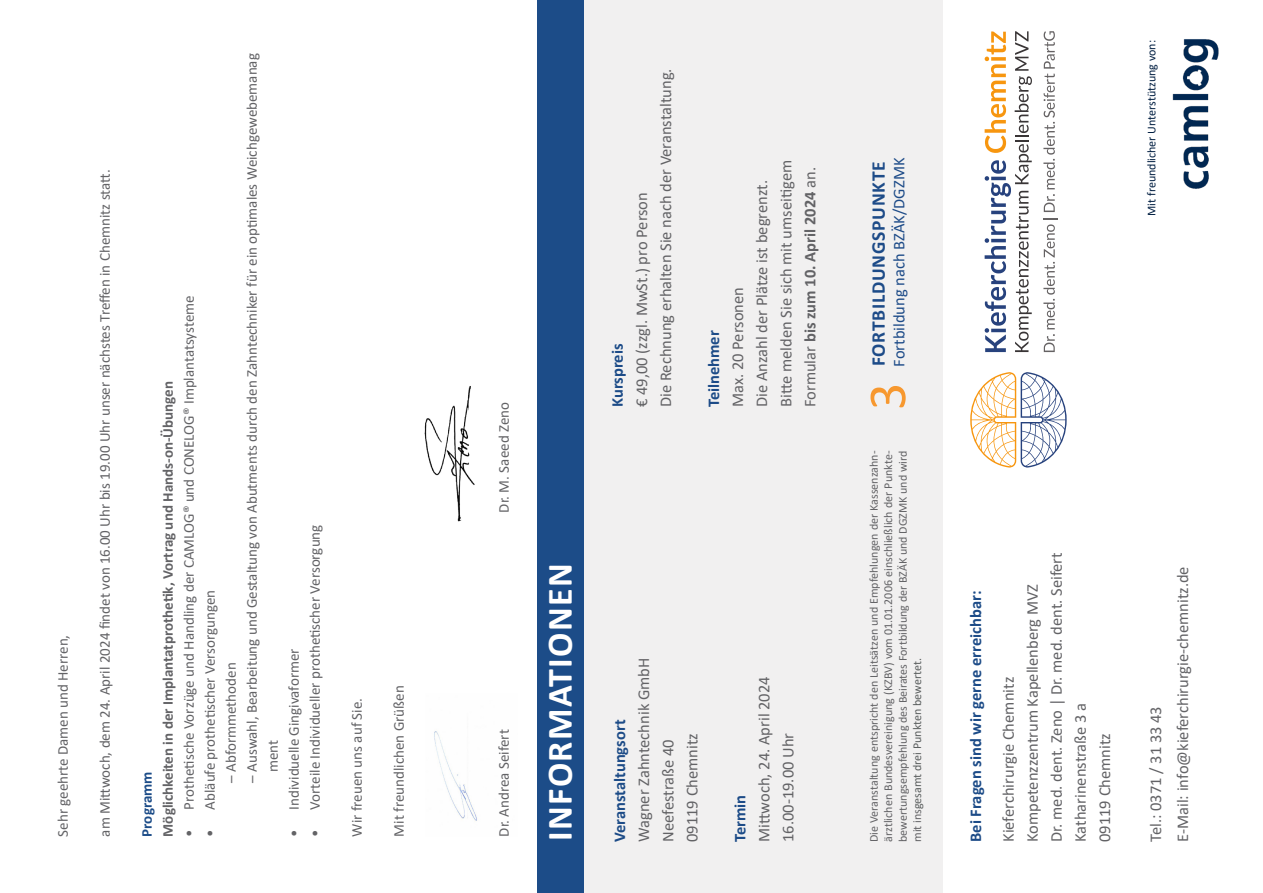
<style>
.page{position:relative;width:1263px;height:893px;background:#fff}
.page>*{position:absolute;margin:0;border:0;box-sizing:border-box;transform-origin:0 0}
.t1{font:54px "Calibri";color:#f7982f}
.t2{font:700 36px "Calibri";letter-spacing:.04em;color:#fff}
.t3{font:700 19.5px "Calibri";letter-spacing:.04em;color:#1d4b88}
.t4{font:16.5px/27px "Calibri";color:#636366}
.t5{font:700 16.5px "Calibri";color:#1c4b87}
.t6{font:700 16.5px "Calibri";color:#636366}
.t7{font:16.5px "Calibri";color:#1d4b88}
.t8{font:15px/21px "Calibri";color:#636366}
.t9{font:700 15px "Calibri";color:#636366}
.t10{font:700 15px "Calibri";color:#1c4c88}
.t11{font:12px/14.4px "Calibri";color:#636366;text-align:justify}
.t12{font:12px "Calibri";color:#001e41}
.s1{font-weight:400}
.s2{color:#5a5e5e}
</style>
<div class="page">
<img style="left:1172px;top:39px;width:47px;height:150px">
<img style="left:434px;top:731px;width:43px;height:90px">
<div style="left:537px;top:0;width:406px;height:893px;background:#f1f0f0"></div>
<img style="left:424px;top:386px;width:51px;height:136px">
<svg style="left:1043px;top:218px;width:14px;height:134px"></svg>
<svg style="left:1043px;top:31px;width:12px;height:181px"></svg>
<svg style="left:985px;top:31px;width:47px;height:321px"></svg>
<svg style="left:970px;top:372px;width:97px;height:96px"></svg>
<div style="left:537px;top:0;width:47px;height:893px;background:#1c4c88"></div>
<p class="t8" style="left:52px;top:837px;width:203px;rotate:-90deg">Sehr geehrte Damen und Herren,</p>
<p class="t8" style="left:94px;top:837px;width:669px;rotate:-90deg">am Mittwoch, dem 24. April 2024 findet von 16.00 Uhr bis 19.00 Uhr unser nächstes Treffen in Chemnitz statt.</p>
<p class="t8" style="left:178px;top:837px;width:543px;rotate:-90deg">• Prothetische Vorzüge und Handling der CAMLOG® und CONELOG® Implantatsysteme</p>
<p class="t9" style="left:157px;top:837px;width:457px;rotate:-90deg">Möglichkeiten in der Implantatprothetik, Vortrag und Hands-on-Übungen</p>
<p class="t8" style="left:199px;top:837px;width:248px;rotate:-90deg">• Abläufe prothetischer Versorgungen</p>
<p class="t8" style="left:220px;top:783px;width:122px;rotate:-90deg">– Abformmethoden</p>
<p class="t10" style="left:136px;top:837px;width:67px;rotate:-90deg">Programm</p>
<p class="t8" style="left:241px;top:772px;width:721px;text-indent:-10px;rotate:-90deg">– Auswahl, Bearbeitung und Gestaltung von Abutments durch den Zahntechniker für ein optimales Weichgewebemanag ment</p>
<p class="t8" style="left:304px;top:837px;width:313px;rotate:-90deg">• Vorteile Individueller prothetischer Versorgung</p>
<p class="t8" style="left:283px;top:837px;width:190px;rotate:-90deg">• Individuelle Gingivaformer</p>
<p class="t8" style="left:346px;top:837px;width:140px;rotate:-90deg">Wir freuen uns auf Sie.</p>
<p class="t8" style="left:388px;top:837px;width:153px;rotate:-90deg">Mit freundlichen Grüßen</p>
<p class="t8" style="left:493px;top:513px;width:112px;rotate:-90deg">Dr. M. Saeed Zeno</p>
<p class="t8" style="left:493px;top:837px;width:109px;rotate:-90deg">Dr. Andrea Seifert</p>
<p class="t2" style="left:534px;top:841px;width:280px;rotate:-90deg">INFORMATIONEN</p>
<p class="t5" style="left:606px;top:407px;width:65px;rotate:-90deg">Kurspreis</p>
<p class="t4" style="left:628px;top:407px;width:216px;rotate:-90deg">€ 49,00 (zzgl. MwSt.) pro Person</p>
<p class="t4" style="left:652px;top:407px;width:340px;rotate:-90deg">Die Rechnung erhalten Sie nach der Veranstaltung.</p>
<p class="t5" style="left:702px;top:407px;width:78px;rotate:-90deg">Teilnehmer</p>
<p class="t4" style="left:724px;top:407px;width:121px;rotate:-90deg">Max. 20 Personen</p>
<p class="t4" style="left:748px;top:407px;width:229px;rotate:-90deg">Die Anzahl der Plätze ist begrenzt.</p>
<p class="t4" style="left:772px;top:407px;width:249px;rotate:-90deg">Bitte melden Sie sich mit umseitigem</p>
<p class="t6" style="left:798px;top:407px;width:241px;rotate:-90deg"><span class="s1">Formular</span> bis zum 10. April 2024 <span class="s1">an.</span></p>
<p class="t5" style="left:608px;top:842px;width:124px;rotate:-90deg">Veranstaltungsort</p>
<p class="t4" style="left:630px;top:842px;width:186px;rotate:-90deg">Wagner Zahntechnik GmbH</p>
<p class="t4" style="left:654px;top:842px;width:104px;rotate:-90deg">Neefestraße 40</p>
<p class="t4" style="left:678px;top:842px;width:110px;rotate:-90deg">09119 Chemnitz</p>
<p class="t5" style="left:728px;top:842px;width:49px;rotate:-90deg">Termin</p>
<p class="t4" style="left:750px;top:842px;width:167px;rotate:-90deg">Mittwoch, 24. April 2024</p>
<p class="t4" style="left:774px;top:842px;width:111px;rotate:-90deg">16.00-19.00 Uhr</p>
<p class="t3" style="left:864px;top:366px;width:207px;rotate:-90deg">FORTBILDUNGSPUNKTE</p>
<p class="t7" style="left:887px;top:367px;width:210px;rotate:-90deg">Fortbildung nach BZÄK/DGZMK</p>
<p class="t1" style="left:850px;top:410px;width:29px;rotate:-90deg">3</p>
<p class="t11" style="left:866px;top:842px;width:393px;rotate:-90deg">Die Veranstaltung entspricht den Leitsätzen und Empfehlungen der Kassenzahn&shy;ärztlichen Bundesvereinigung (KZBV) vom 01.01.2006 einschließlich der Punkte&shy;bewertungsempfehlung des Beirates Fortbildung der BZÄK und DGZMK und wird mit ins<span class="s2">gesamt drei Punkten bewertet.</span></p>
<p class="t12" style="left:1143px;top:216px;width:177px;rotate:-90deg">Mit freundlicher Unterstützung von:</p>
<p class="t5" style="left:964px;top:842px;width:253px;rotate:-90deg">Bei Fragen sind wir gerne erreichbar:</p>
<p class="t4" style="left:994px;top:842px;width:166px;rotate:-90deg">Kieferchirurgie Chemnitz</p>
<p class="t4" style="left:1018px;top:842px;width:260px;rotate:-90deg">Kompetenzzentrum Kapellenberg MVZ</p>
<p class="t4" style="left:1042px;top:842px;width:291px;rotate:-90deg">Dr. med. dent. Zeno | Dr. med. dent. Seifert</p>
<p class="t4" style="left:1066px;top:842px;width:140px;rotate:-90deg">Katharinenstraße 3 a</p>
<p class="t4" style="left:1090px;top:842px;width:110px;rotate:-90deg">09119 Chemnitz</p>
<p class="t4" style="left:1142px;top:842px;width:277px;rotate:-90deg">Tel.: 0371 / 31 33 43<br>E-Mail: info@kieferchirurgie-chemnitz.de</p>
</div>
